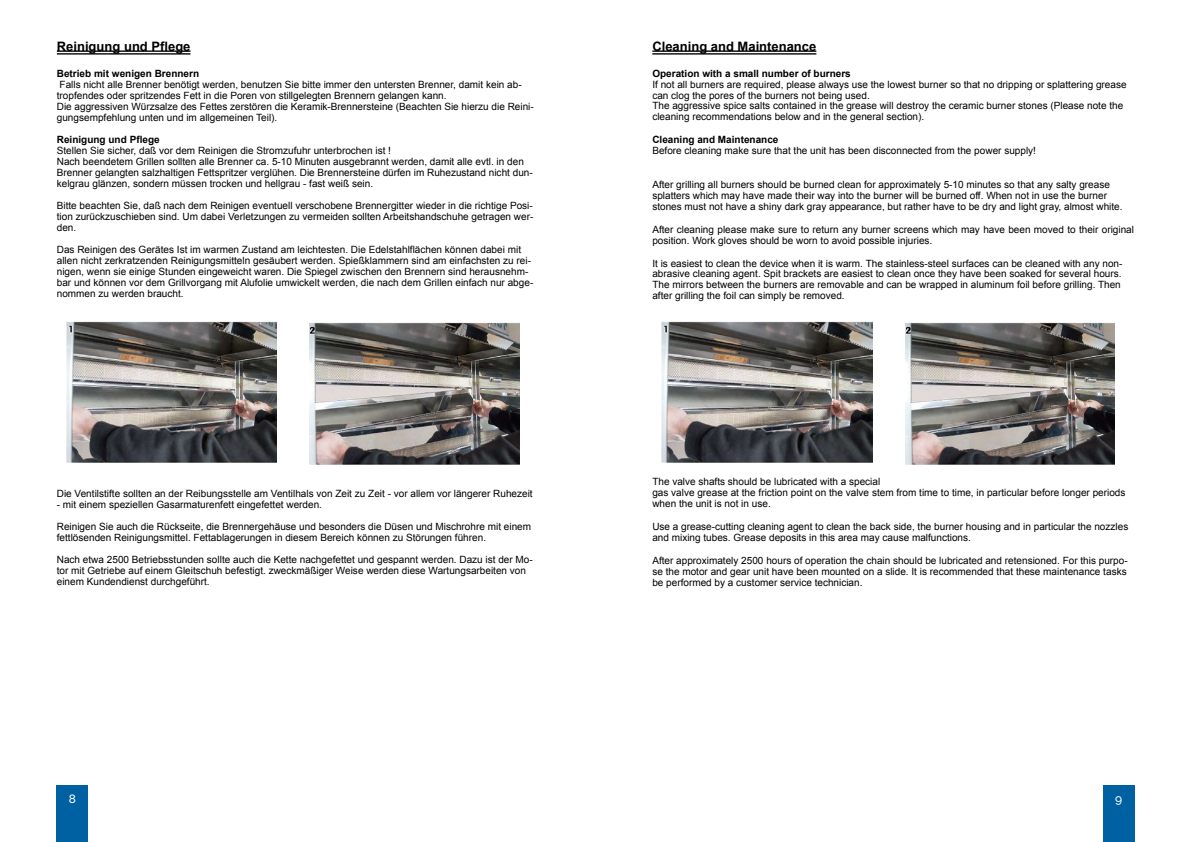
<style>
.page{position:relative;width:1191px;height:842px;background:#fff}
.page>*{position:absolute;margin:0;border:0;box-sizing:border-box;transform-origin:0 0}
.t1{font:700 13px "Arial";color:#000}
.t2{font:500 12px "Raleway";color:#fff}
.t3{font:10px/11px "Arial";color:#000}
.t4{font:700 10px "Arial";color:#000}
</style>
<div class="page">
<hr style="left:57px;top:50px;width:133px;height:2px;background:#000">
<hr style="left:57px;top:53px;width:133px;height:2px;background:#000">
<img style="left:66px;top:321px;width:211px;height:141px">
<img style="left:310px;top:323px;width:209px;height:141px">
<hr style="left:652px;top:50px;width:164px;height:2px;background:#000">
<hr style="left:652px;top:53px;width:164px;height:2px;background:#000">
<img style="left:662px;top:321px;width:210px;height:141px">
<img style="left:905px;top:323px;width:209px;height:141px">
<div style="left:57px;top:785px;width:31px;height:57px;background:#0061a2"></div>
<div style="left:1103px;top:785px;width:31px;height:57px;background:#0061a2"></div>
<h1 class="t1" style="left:57px;top:38px;width:135px">Reinigung und Pflege</h1>
<p class="t4" style="left:57px;top:67px;width:144px">Betrieb mit wenigen Brennern</p>
<p class="t3" style="left:57px;top:79px;width:478px">Falls nicht alle Brenner benötigt werden, benutzen Sie bitte immer den untersten Brenner, damit kein ab&shy;tropfendes oder spritzendes Fett in die Poren von stillgelegten Brennern gelangen kann.<br>Die aggressiven Würzsalze des Fettes zerstören die Keramik-Brennersteine (Beachten Sie hierzu die Reini&shy;gungsempfehlung unten und im allgemeinen Teil).</p>
<p class="t4" style="left:57px;top:133px;width:104px">Reinigung und Pflege</p>
<p class="t3" style="left:57px;top:145px;width:477px">Stellen Sie sicher, daß vor dem Reinigen die Stromzufuhr unterbrochen ist !<br>Nach beendetem Grillen sollten alle Brenner ca. 5-10 Minuten ausgebrannt werden, damit alle evtl. in den Brenner gelangten salzhaltigen Fettspritzer verglühen. Die Brennersteine dürfen im Ruhezustand nicht dun&shy;kelgrau glänzen, sondern müssen trocken und hellgrau - fast weiß sein.</p>
<p class="t3" style="left:57px;top:200px;width:478px;text-align:justify">Bitte beachten Sie, daß nach dem Reinigen eventuell verschobene Brennergitter wieder in die richtige Posi&shy;tion zurückzuschieben sind. Um dabei Verletzungen zu vermeiden sollten Arbeitshandschuhe getragen wer&shy;den.</p>
<p class="t3" style="left:57px;top:244px;width:478px">Das Reinigen des Gerätes Ist im warmen Zustand am leichtesten. Die Edelstahlflächen können dabei mit allen nicht zerkratzenden Reinigungsmitteln gesäubert werden. Spießklammern sind am einfachsten zu rei&shy;nigen, wenn sie einige Stunden eingeweicht waren. Die Spiegel zwischen den Brennern sind herausnehm&shy;bar und können vor dem Grillvorgang mit Alufolie umwickelt werden, die nach dem Grillen einfach nur abge&shy;nommen zu werden braucht.</p>
<p class="t3" style="left:57px;top:488px;width:477px">Die Ventilstifte sollten an der Reibungsstelle am Ventilhals von Zeit zu Zeit - vor allem vor längerer Ruhezeit</p>
<p class="t3" style="left:57px;top:499px;width:267px">- mit einem speziellen Gasarmaturenfett eingefettet werden.</p>
<p class="t3" style="left:57px;top:521px;width:476px">Reinigen Sie auch die Rückseite, die Brennergehäuse und besonders die Düsen und Mischrohre mit einem fettlösenden Reinigungsmittel. Fettablagerungen in diesem Bereich können zu Störungen führen.</p>
<p class="t3" style="left:57px;top:554px;width:477px">Nach etwa 2500 Betriebsstunden sollte auch die Kette nachgefettet und gespannt werden. Dazu ist der Mo&shy;tor mit Getriebe auf einem Gleitschuh befestigt. zweckmäßiger Weise werden diese Wartungsarbeiten von einem Kundendienst durchgeführt.</p>
<h1 class="t1" style="left:652px;top:38px;width:165px">Cleaning and Maintenance</h1>
<p class="t4" style="left:652px;top:67px;width:200px">Operation with a small number of burners</p>
<p class="t3" style="left:652px;top:79px;width:476px">If not all burners are required, please always use the lowest burner so that no dripping or splattering grease can clog the pores of the burners not being used.<br>The aggressive spice salts contained in the grease will destroy the ceramic burner stones (Please note the cleaning recommendations below and in the general section).</p>
<p class="t4" style="left:652px;top:133px;width:128px">Cleaning and Maintenance</p>
<p class="t3" style="left:652px;top:145px;width:385px">Before cleaning make sure that the unit has been disconnected from the power supply!</p>
<p class="t3" style="left:652px;top:179px;width:472px">After grilling all burners should be burned clean for approximately 5-10 minutes so that any salty grease splatters which may have made their way into the burner will be burned off. When not in use the burner stones must not have a shiny dark gray appearance, but rather have to be dry and light gray, almost white.</p>
<p class="t3" style="left:652px;top:224px;width:483px">After cleaning please make sure to return any burner screens which may have been moved to their original position. Work gloves should be worn to avoid possible injuries.</p>
<p class="t3" style="left:652px;top:258px;width:472px">It is easiest to clean the device when it is warm. The stainless-steel surfaces can be cleaned with any non&shy;abrasive cleaning agent. Spit brackets are easiest to clean once they have been soaked for several hours.<br>The mirrors between the burners are removable and can be wrapped in aluminum foil before grilling. Then after grilling the foil can simply be removed.</p>
<p class="t3" style="left:652px;top:477px;width:474px">The valve shafts should be lubricated with a special<br>gas valve grease at the friction point on the valve stem from time to time, in particular before longer periods when the unit is not in use.</p>
<p class="t3" style="left:652px;top:521px;width:477px">Use a grease-cutting cleaning agent to clean the back side, the burner housing and in particular the nozzles and mixing tubes. Grease deposits in this area may cause malfunctions.</p>
<p class="t3" style="left:652px;top:555px;width:477px;text-align:justify">After approximately 2500 hours of operation the chain should be lubricated and retensioned. For this purpo&shy;se the motor and gear unit have been mounted on a slide. It is recommended that these maintenance tasks be performed by a customer service technician.</p>
<p class="t2" style="left:69px;top:792px;width:9px">8</p>
<p class="t2" style="left:1115px;top:792px;width:9px">9</p>
</div>
